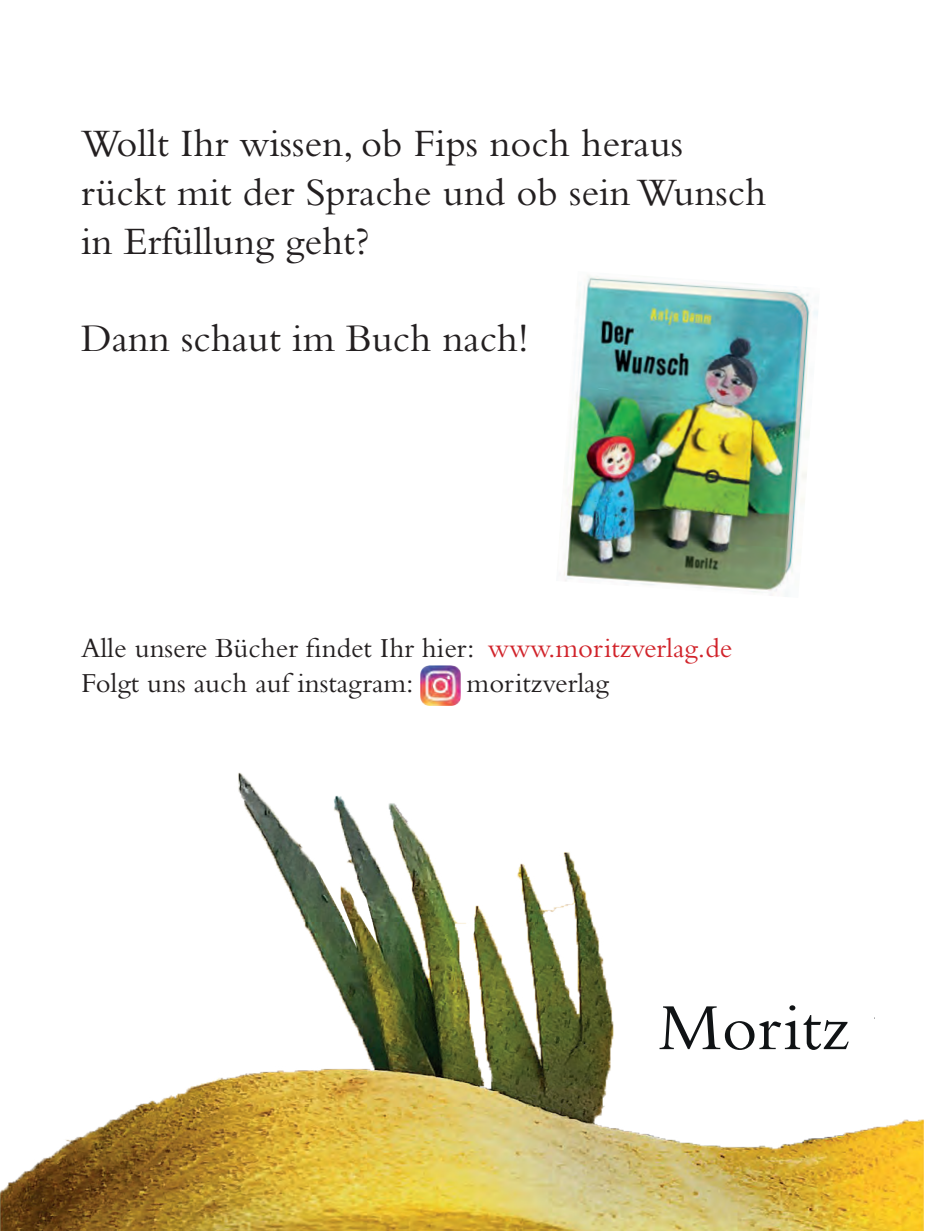
<style>
.page{position:relative;width:925px;height:1231px;background:#fff}
.page>*{position:absolute;margin:0;border:0;box-sizing:border-box;transform-origin:0 0}
.t1{font:68.85px "Bembo Std";color:#101315}
.t2{font:40.5px/48.6px "Bembo Std";color:#231f20}
.t3{font:28.8px/34.4px "Bembo Std";color:#231f20}
.s1{color:#d1232a}
</style>
<div class="page">
<img style="left:0;top:772px;width:923px;height:459px">
<img style="left:420px;top:665px;width:40px;height:40px">
<img style="left:564px;top:276px;width:254px;height:321px">
<p class="t2" style="left:81px;top:119px;width:687px">Wollt Ihr wissen, ob Fips noch heraus rückt mit der Sprache und ob sein Wunsch in Erfüllung geht?</p>
<p class="t2" style="left:81px;top:313px;width:449px">Dann schaut im Buch nach!</p>
<p class="t3" style="left:81px;top:630px;width:653px">Alle unsere Bücher findet Ihr hier: <span class="s1">www.moritzverlag.de<br></span>Folgt uns auch auf instagram:</p>
<p class="t3" style="left:467px;top:665px;width:144px">moritzverlag</p>
<h1 class="t1" style="left:659px;top:987px;width:192px">Moritz</h1>
</div>
